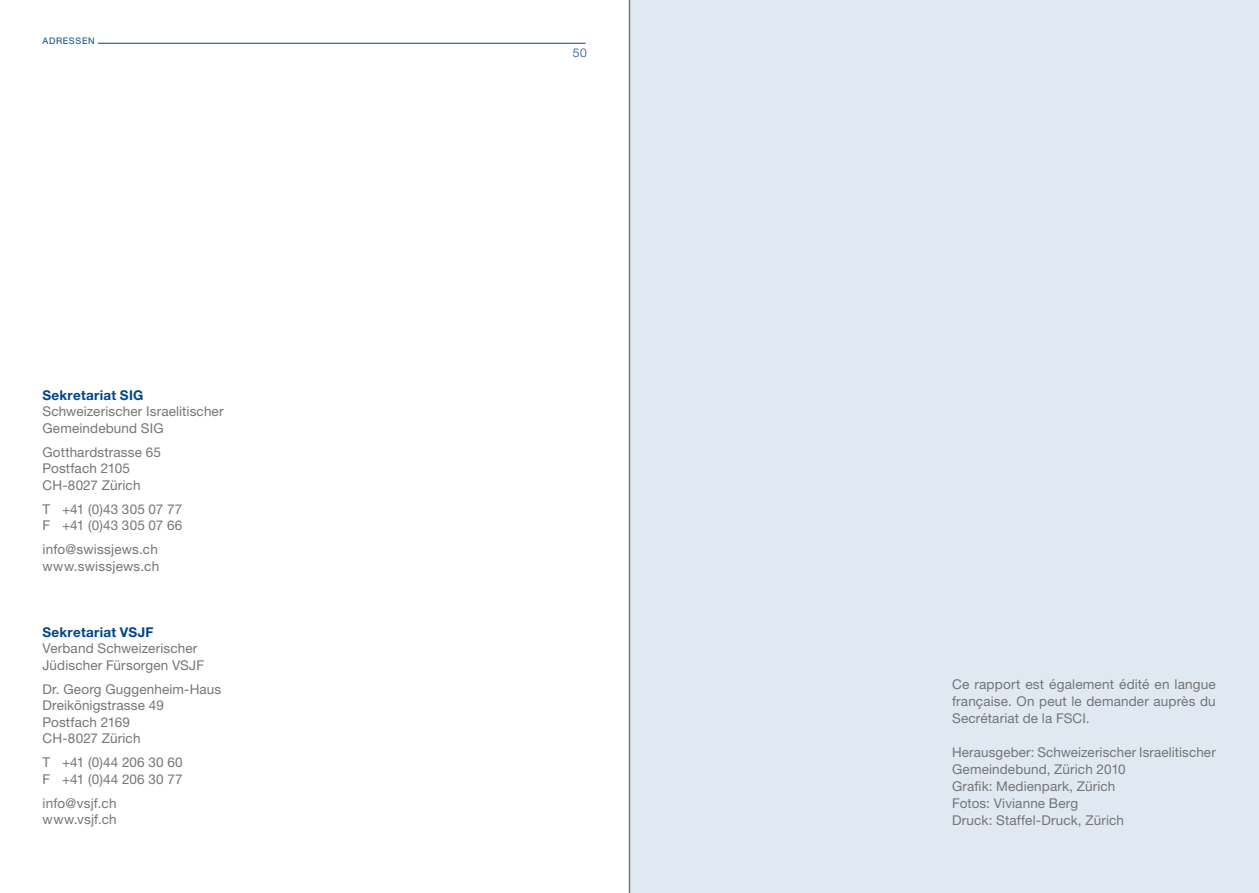
<style>
.page{position:relative;width:1259px;height:893px;background:#fff}
.page>*{position:absolute;margin:0;border:0;box-sizing:border-box;transform-origin:0 0}
.t1{font:13.5px/16.5px "Helvetica Neue CE";letter-spacing:.01em;color:#757477}
.t2{font:700 13.5px "Helvetica Neue CE";letter-spacing:.02em;color:#004687}
.t3{font:300 12px "Helvetica Neue CE";color:#004687}
.t4{font:9px "Helvetica Neue CE";letter-spacing:.075em;color:#004687}
</style>
<div class="page">
<div style="left:629px;top:0;width:630px;height:893px;background:#e0e9f1"></div>
<hr style="left:98px;top:43px;width:487px;height:1px;background:#004687">
<hr style="left:629px;top:0;width:1px;height:893px;background:#757477">
<p class="t4" style="left:43px;top:35px;width:52px">Adressen</p>
<p class="t2" style="left:43px;top:387px;width:102px">Sekretariat SIG</p>
<p class="t1" style="left:43px;top:403px;width:183px">Schweizerischer Israelitischer<br>Gemeindebund SIG</p>
<p class="t1" style="left:43px;top:444px;width:120px">Gotthardstrasse 65<br>Postfach 2105<br>CH -8027 Zürich</p>
<p class="t1" style="left:43px;top:501px;width:141px">T +41 (0)43 305 07 77<br>F +41 (0)43 305 07 66</p>
<p class="t1" style="left:43px;top:541px;width:118px">info@swissjews.ch www.swissjews.ch</p>
<p class="t2" style="left:43px;top:624px;width:112px">Sekretariat VSJF</p>
<p class="t1" style="left:43px;top:640px;width:163px">Verband Schweizerischer<br>Jüdischer Fürsorgen VSJF</p>
<p class="t1" style="left:43px;top:681px;width:180px">Dr. Georg Guggenheim-Haus<br>Dreikönigstrasse 49<br>Postfach 2169<br>CH -8027 Zürich</p>
<p class="t1" style="left:43px;top:754px;width:142px">T +41 (0)44 206 30 60<br>F +41 (0)44 206 30 77</p>
<p class="t1" style="left:43px;top:795px;width:76px">info@vsjf.ch www.vsjf.ch</p>
<p class="t3" style="left:573px;top:46px;width:16px">50</p>
<p class="t1" style="left:952px;top:676px;width:265px;line-height:17px;text-align:justify">Ce rapport est également édité en langue française. On peut le demander auprès du Secrétariat de la FSCI .</p>
<p class="t1" style="left:952px;top:744px;width:265px;line-height:17px">Herausgeber: Schweizerischer Israelitischer<br>Gemeindebund, Zürich 2010<br>Grafik: Medienpark, Zürich<br>Fotos: Vivianne Berg<br>Druck: Staffel-Druck, Zürich</p>
</div>
